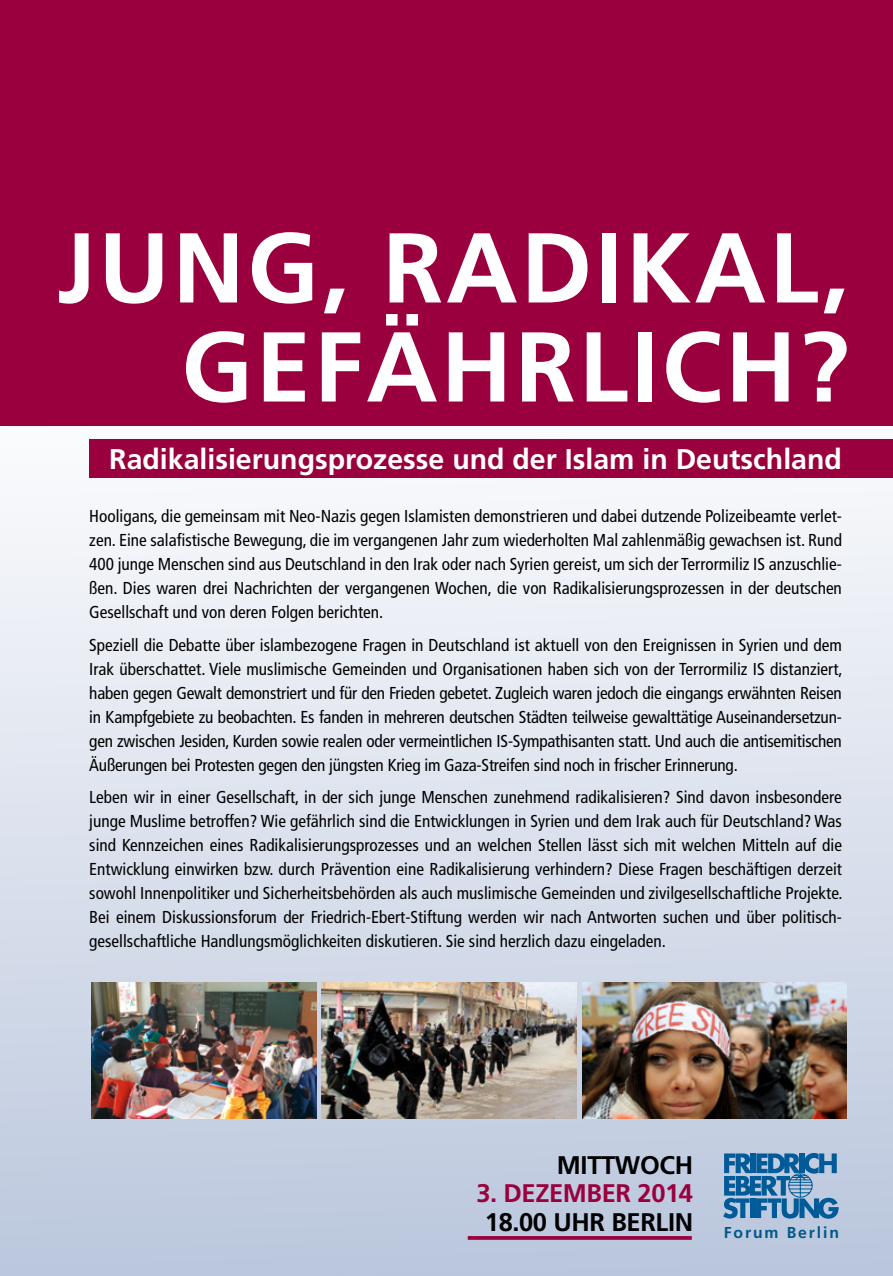
<style>
.page{position:relative;width:893px;height:1276px;background:#fff}
.page>*{position:absolute;margin:0;border:0;box-sizing:border-box;transform-origin:0 0}
.t1{font:700 99px/99px "Frutiger";letter-spacing:.03em;color:#fff;text-align:right}
.t2{font:700 28.5px "Frutiger";color:#fff}
.t3{font:700 25.5px "Frutiger";letter-spacing:-.015em;color:#000}
.t4{font:700 25.5px "Frutiger";letter-spacing:-.015em;color:#9b003e}
.t5{font:condensed 17.25px/24px "Frutiger";color:#000;text-align:justify}
.t6{font:700 15.75px "Frutiger";letter-spacing:.12em;color:#00588a}
</style>
<div class="page">
<div style="left:0;top:425px;width:893px;height:851px;background:linear-gradient(to bottom,#fafafb,#b9c6dc)"></div>
<div style="left:0;top:0;width:893px;height:425px;background:#9b003e"></div>
<svg style="left:723px;top:1153px;width:116px;height:65px;background:#538bb7"></svg>
<div style="left:89px;top:440px;width:804px;height:38px;background:#9b003e"></div>
<hr style="left:468px;top:1236px;width:224px;height:3px;background:#9b003e">
<img style="left:91px;top:982px;width:225px;height:137px">
<img style="left:321px;top:982px;width:256px;height:137px">
<img style="left:583px;top:982px;width:264px;height:137px">
<h1 class="t1" style="left:57px;top:218px;width:794px">JUNG, RADIKAL,<br>GEFÄHRLICH?</h1>
<h2 class="t2" style="left:109px;top:442px;width:734px">Radikalisierungsprozesse und der Islam in Deutschland</h2>
<p class="t5" style="left:89px;top:504px;width:754px">Hooligans, die gemeinsam mit Neo-Nazis gegen Islamisten demonstrieren und dabei dutzende Polizeibeamte verlet&shy;zen. Eine salafistische Bewegung, die im vergangenen Jahr zum wiederholten Mal zahlenmäßig gewachsen ist. Rund 400 junge Menschen sind aus Deutschland in den Irak oder nach Syrien gereist, um sich der Terrormiliz IS anzuschlie&shy;ßen. Dies waren drei Nachrichten der vergangenen Wochen, die von Radikalisierungsprozessen in der deutschen Gesellschaft und von deren Folgen berichten.</p>
<p class="t5" style="left:89px;top:633px;width:755px">Speziell die Debatte über islambezogene Fragen in Deutschland ist aktuell von den Ereignissen in Syrien und dem Irak überschattet. Viele muslimische Gemeinden und Organisationen haben sich von der Terrormiliz IS distanziert, haben gegen Gewalt demonstriert und für den Frieden gebetet. Zugleich waren jedoch die eingangs erwähnten Reisen in Kampfgebiete zu beobachten. Es fanden in mehreren deutschen Städten teilweise gewalttätige Auseinandersetzun&shy;gen zwischen Jesiden, Kurden sowie realen oder vermeintlichen IS-Sympathisanten statt. Und auch die antisemitischen Äußerungen bei Protesten gegen den jüngsten Krieg im Gaza-Streifen sind noch in frischer Erinnerung.</p>
<p class="t5" style="left:89px;top:785px;width:755px">Leben wir in einer Gesellschaft, in der sich junge Menschen zunehmend radikalisieren? Sind davon insbesondere junge Muslime betroffen? Wie gefährlich sind die Entwicklungen in Syrien und dem Irak auch für Deutschland? Was sind Kennzeichen eines Radikalisierungsprozesses und an welchen Stellen lässt sich mit welchen Mitteln auf die Entwicklung einwirken bzw. durch Prävention eine Radikalisierung verhindern? Diese Fragen beschäftigen derzeit sowohl Innenpolitiker und Sicherheitsbehörden als auch muslimische Gemeinden und zivilgesellschaftliche Projekte.<br>Bei einem Diskussionsforum der Friedrich-Ebert-Stiftung werden wir nach Antworten suchen und über politisch&shy;gesellschaftliche Handlungsmöglichkeiten diskutieren. Sie sind herzlich dazu eingeladen.</p>
<h3 class="t3" style="left:557px;top:1150px;width:138px">MITTWOCH</h3>
<h3 class="t4" style="left:476px;top:1178px;width:218px">3. DEZEMBER 2014</h3>
<h3 class="t3" style="left:485px;top:1207px;width:210px">18.00 UHR BERLIN</h3>
<p class="t6" style="left:724px;top:1222px;width:117px">Forum Berlin</p>
</div>
